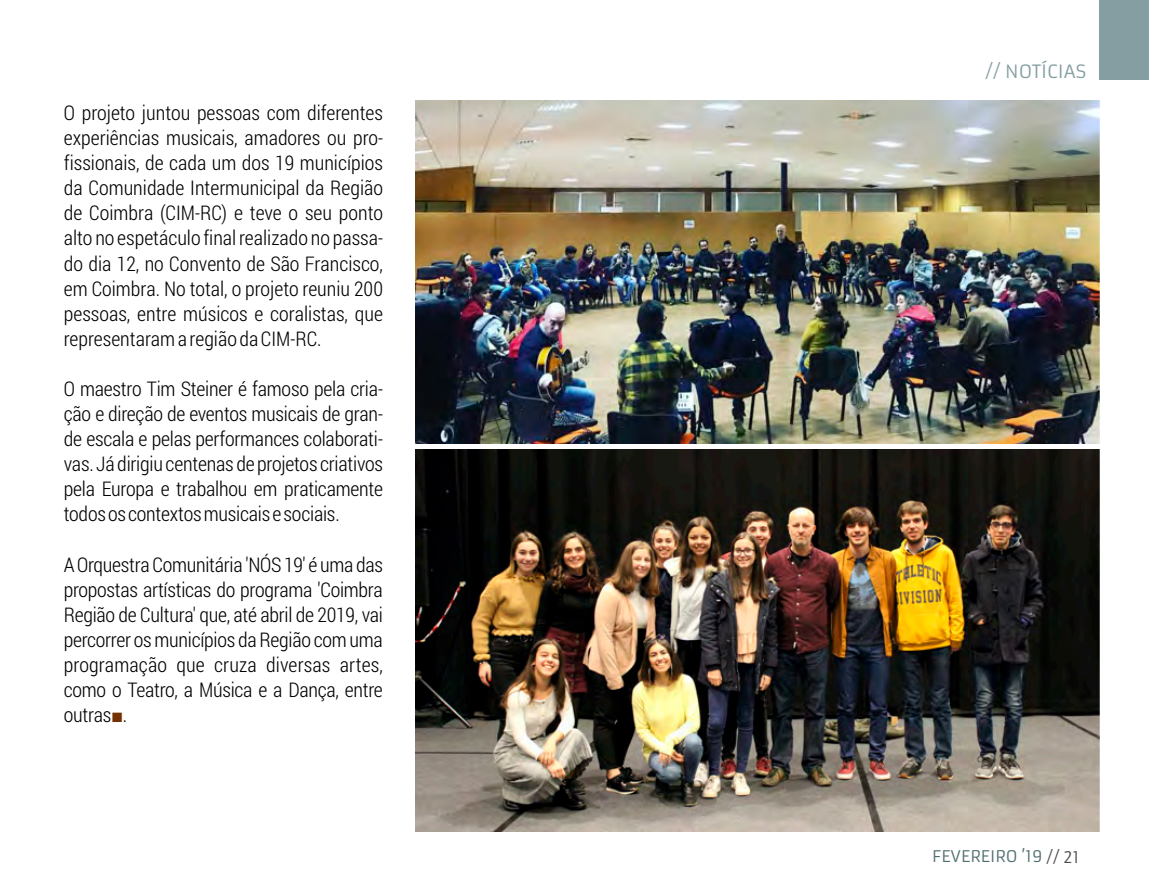
<style>
.page{position:relative;width:1149px;height:893px;background:#fff}
.page>*{position:absolute;margin:0;border:0;box-sizing:border-box;transform-origin:0 0}
.t1{font:300 20.25px/25px "Roboto Condensed";letter-spacing:-.01em;color:#000;text-align:justify}
.t2{font:20.25px "Arial";color:#743000}
.t3{font:18px "Armata";color:#849ea2}
.t4{font:15.75px "Armata";color:#506e70}
.s1{color:#4c4c4c}
</style>
<div class="page">
<svg style="left:531px;top:100px;width:183px;height:1px"></svg>
<div style="left:1099px;top:0;width:49px;height:80px;background:#849ea2"></div>
<img style="left:415px;top:101px;width:684px;height:342px">
<img style="left:415px;top:450px;width:684px;height:381px">
<p class="t1" style="left:64px;top:100px;width:320px">O projeto juntou pessoas com diferentes experiências musicais, amadores ou pro&shy;fissionais, de cada um dos 19 municípios da Comunidade Intermunicipal da Região de Coimbra (CIM-RC) e teve o seu ponto alto no espetáculo final realizado no passa&shy;do dia 12, no Convento de São Francisco, em Coimbra. No total, o projeto reuniu 200 pessoas, entre músicos e coralistas, que representaram a região da CIM-RC.</p>
<p class="t1" style="left:64px;top:376px;width:321px">O maestro Tim Steiner é famoso pela cria&shy;ção e direção de eventos musicais de gran&shy;de escala e pelas performances colaborati&shy;vas. Já dirigiu centenas de projetos criativos pela Europa e trabalhou em praticamente todos os contextos musicais e sociais.</p>
<p class="t1" style="left:64px;top:551px;width:320px">A Orquestra Comunitária 'NÓS 19′ é uma das propostas artísticas do programa 'Coimbra Região de Cultura' que, até abril de 2019, vai percorrer os municípios da Região com uma programação que cruza diversas artes, como o Teatro, a Música e a Dança, entre outras .</p>
<p class="t2" style="left:111px;top:702px;width:14px">■</p>
<p class="t3" style="left:985px;top:60px;width:102px">// NOTÍCIAS</p>
<p class="t4" style="left:931px;top:846px;width:148px">FEVEREIRO ’19 <span class="s1">// 21</span></p>
</div>
